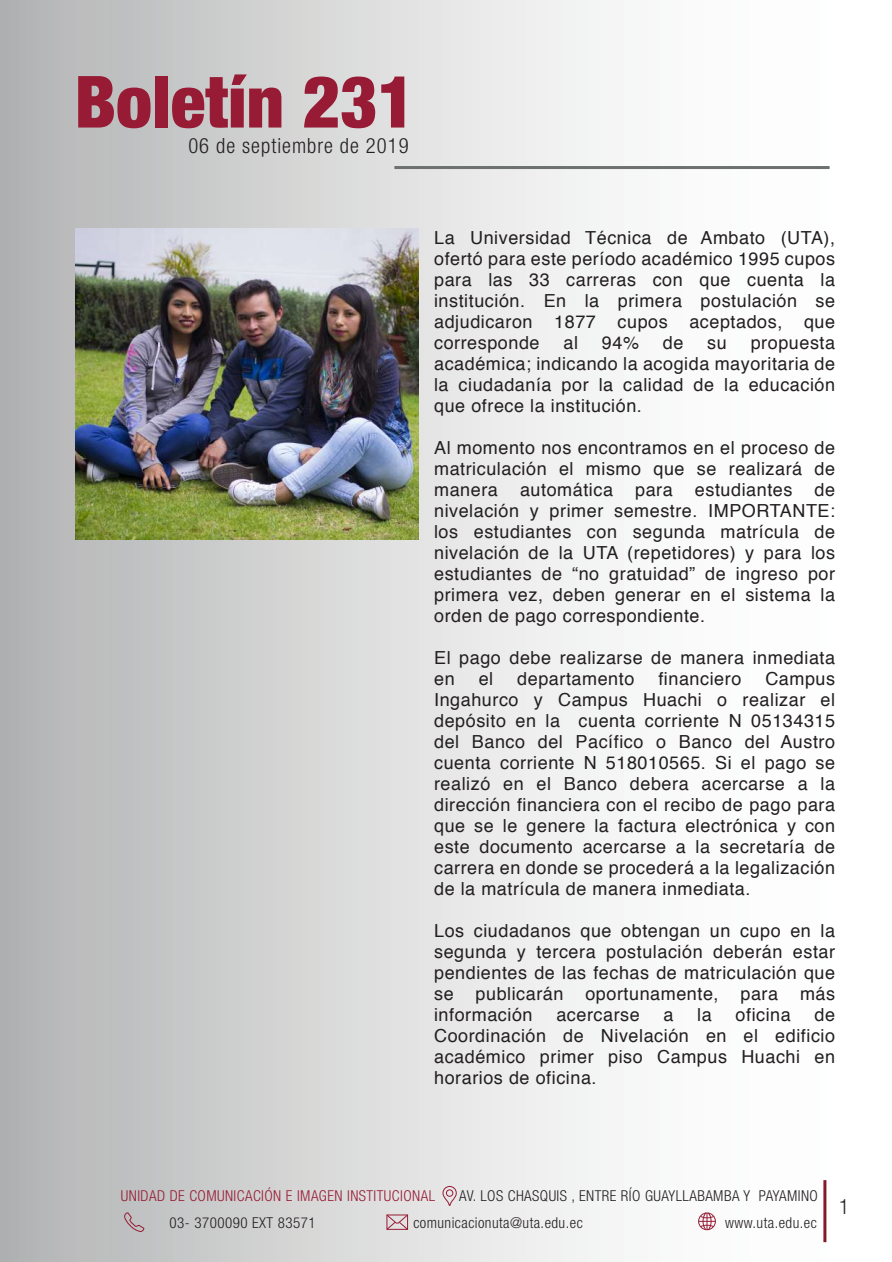
<style>
.page{position:relative;width:892px;height:1262px;background:#fff}
.page>*{position:absolute;margin:0;border:0;box-sizing:border-box;transform-origin:0 0}
.t1{font:900 condensed 72px "Helvetica Neue";color:#971b34}
.t2{font:300 condensed 21px "Helvetica Neue LT Pro";letter-spacing:.05em;color:#231f20}
.t3{font:18px/21px "Helvetica";letter-spacing:.03em;color:#231f20;text-align:justify}
.t4{font:300 condensed 15px "Helvetica Neue LT Pro";letter-spacing:.03em;color:#231f20}
.t5{font:300 condensed 15px "Helvetica Neue LT Pro";letter-spacing:.03em;color:#971b34}
</style>
<div class="page">
<div style="left:1px;top:1px;width:890px;height:1260px;background:linear-gradient(to right,#b7b8b9,#fff)"></div>
<hr style="left:394px;top:166px;width:435px;height:3px;background:#6d7172">
<hr style="left:823px;top:1179px;width:3px;height:62px;background:#fff">
<svg style="left:385px;top:1213px;width:23px;height:17px"></svg>
<svg style="left:124px;top:1211px;width:20px;height:21px"></svg>
<svg style="left:698px;top:1212px;width:17px;height:18px"></svg>
<svg style="left:442px;top:1185px;width:15px;height:21px"></svg>
<img style="left:75px;top:229px;width:343px;height:310px">
<h1 class="t1" style="left:75px;top:43px;width:342px">Boletín 231</h1>
<p class="t2" style="left:188px;top:134px;width:222px">06 de septiembre de 2019</p>
<p class="t3" style="left:434px;top:227px;width:402px">La Universidad Técnica de Ambato (UTA), ofertó para este período académico 1995 cupos para las 33 carreras con que cuenta la institución. En la primera postulación se adjudicaron 1877 cupos aceptados, que corresponde</p>
<p class="t3" style="left:563px;top:332px;width:16px">al</p>
<p class="t3" style="left:601px;top:332px;width:39px">94%</p>
<p class="t3" style="left:662px;top:332px;width:22px">de</p>
<p class="t3" style="left:707px;top:332px;width:21px">su</p>
<p class="t3" style="left:434px;top:332px;width:402px;text-indent:316px">propuesta académica; indicando la acogida mayoritaria de la ciudadanía por la calidad de la educación que ofrece la institución.</p>
<p class="t3" style="left:434px;top:437px;width:402px">Al momento nos encontramos en el proceso de matriculación el mismo que se realizará de manera automática para estudiantes de nivelación y primer semestre. IMPORTANTE: los estudiantes con segunda matrícula de nivelación de la UTA (repetidores) y para los estudiantes de “no gratuidad” de ingreso por primera vez, deben generar en el sistema la orden de pago correspondiente.</p>
<p class="t3" style="left:434px;top:647px;width:402px">El pago debe realizarse de manera inmediata en</p>
<p class="t3" style="left:434px;top:668px;width:402px;text-indent:331px">Campus Ingahurco y Campus Huachi o realizar el depósito en la cuenta corriente N 05134315 del Banco del Pacífico o Banco del Austro cuenta corriente N 518010565. Si el pago se realizó en el Banco debera acercarse a la dirección financiera con el recibo de pago para que se le genere la factura electrónica y con este documento acercarse a la secretaría de carrera en donde se procederá a la legalización de la matrícula de manera inmediata.</p>
<p class="t3" style="left:434px;top:920px;width:402px">Los ciudadanos que obtengan un cupo en la segunda y tercera postulación deberán estar pendientes de las fechas de matriculación que se publicarán oportunamente, para más información</p>
<p class="t3" style="left:478px;top:668px;width:16px">el</p>
<p class="t3" style="left:517px;top:668px;width:118px">departamento</p>
<p class="t3" style="left:658px;top:668px;width:84px">financiero</p>
<p class="t3" style="left:556px;top:1004px;width:85px">acercarse</p>
<p class="t3" style="left:663px;top:1004px;width:12px">a</p>
<p class="t3" style="left:697px;top:1004px;width:16px">la</p>
<p class="t3" style="left:735px;top:1004px;width:57px">oficina</p>
<p class="t3" style="left:434px;top:1004px;width:402px;text-indent:380px">de Coordinación de Nivelación en el edificio académico primer piso Campus Huachi en horarios de oficina.</p>
<p class="t5" style="left:121px;top:1187px;width:315px">UNIDAD DE COMUNICACIÓN E IMAGEN INSTITUCIONAL</p>
<p class="t4" style="left:459px;top:1187px;width:360px">AV. LOS CHASQUIS , ENTRE RÍO GUAYLLABAMBA Y PAYAMINO</p>
<p class="t4" style="left:169px;top:1214px;width:147px">03- 3700090 EXT 83571</p>
<p class="t4" style="left:413px;top:1214px;width:171px">comunicacionuta@uta.edu.ec</p>
<p class="t4" style="left:724px;top:1214px;width:93px">www.uta.edu.ec</p>
<p class="t2" style="left:838px;top:1193px;width:12px">1</p>
</div>
